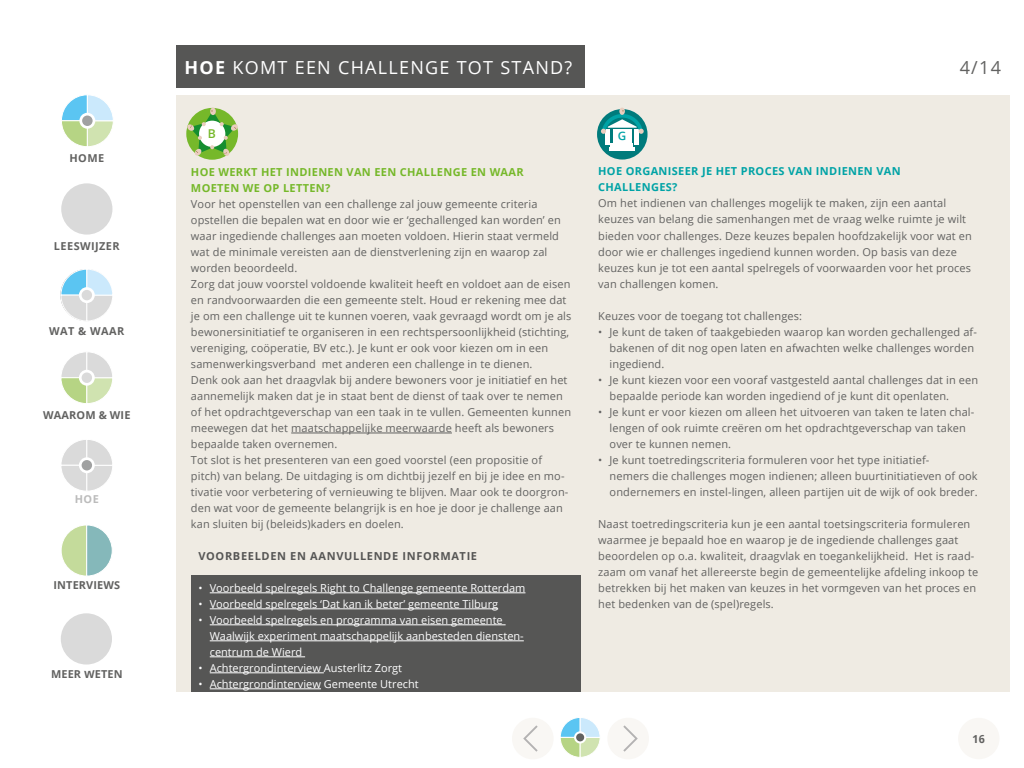
<style>
.page{position:relative;width:1024px;height:768px;background:#fff}
.page>*{position:absolute;margin:0;border:0;box-sizing:border-box;transform-origin:0 0}
.t1{font:18px "Open Sans";letter-spacing:.07em;color:#fff}
.t2{font:18px "Open Sans";color:#626261}
.t3{font:600 12.2px "Open Sans";color:#76b82a}
.t4{font:600 11.7px "Open Sans";color:#00a3a6}
.t5{font:11px/16px "Open Sans";letter-spacing:.01em;color:#626261}
.t6{font:11px/16px "Open Sans";color:#fff}
.t7{font:700 11px/16px "Open Sans";letter-spacing:.03em;color:#76b82a}
.t8{font:700 11px/16px "Open Sans";letter-spacing:.03em;color:#00a3a6}
.t9{font:700 11px "Open Sans";letter-spacing:.06em;color:#565655}
.t10{font:700 11px "Droid Sans";color:#626261}
.t11{font:700 10.9px "Open Sans";letter-spacing:.01em;color:#626261}
.t12{font:700 10.9px "Open Sans";letter-spacing:.04em;color:#626261}
.t13{font:700 10.9px "Open Sans";color:#bcbcbc}
.s1{font-weight:700}
</style>
<div class="page">
<div style="left:176px;top:95px;width:833px;height:597px;background:#efebe3"></div>
<div style="left:958px;top:718px;width:42px;height:41px;background:#f9f7f4;border-radius:50%"></div>
<hr style="left:291px;top:433px;width:161px;height:1px;background:#626261">
<svg style="left:186px;top:108px;width:52px;height:52px"></svg>
<div style="left:210px;top:108px;width:6px;height:7px;background:#e9cdbe;border-radius:50%"></div>
<svg style="left:187px;top:110px;width:51px;height:46px"></svg>
<div style="left:176px;top:45px;width:408px;height:43px;background:#565655"></div>
<svg style="left:597px;top:109px;width:51px;height:51px"></svg>
<hr style="left:611px;top:144px;width:22px;height:3px;background:#fff">
<hr style="left:609px;top:148px;width:26px;height:3px;background:#fff">
<hr style="left:605px;top:129px;width:4px;height:15px;background:#fff">
<div style="left:613px;top:129px;width:18px;height:14px;background:#fff"></div>
<hr style="left:635px;top:129px;width:4px;height:15px;background:#fff">
<div style="left:619px;top:108px;width:6px;height:7px;background:#e9cdbe;border-radius:50%"></div>
<svg style="left:601px;top:110px;width:43px;height:24px"></svg>
<div style="left:607px;top:718px;width:42px;height:41px;background:#f9f7f4;border-radius:50%"></div>
<svg style="left:623px;top:725px;width:15px;height:27px"></svg>
<div style="left:512px;top:718px;width:42px;height:41px;background:#f9f7f4;border-radius:50%"></div>
<svg style="left:523px;top:725px;width:15px;height:27px"></svg>
<div style="left:191px;top:575px;width:390px;height:117px;background:#565655"></div>
<hr style="left:210px;top:593px;width:315px;height:1px;background:#fff">
<hr style="left:210px;top:609px;width:288px;height:1px;background:#fff">
<hr style="left:210px;top:625px;width:296px;height:1px;background:#fff">
<hr style="left:210px;top:641px;width:314px;height:1px;background:#fff">
<hr style="left:210px;top:657px;width:95px;height:1px;background:#fff">
<hr style="left:210px;top:673px;width:114px;height:1px;background:#fff">
<hr style="left:210px;top:689px;width:111px;height:1px;background:#fff">
<div style="left:58px;top:180px;width:58px;height:58px;background:#dadada;border-radius:50%"></div>
<div style="left:55px;top:177px;width:64px;height:64px;border:6px solid #fff;border-radius:50%"></div>
<div style="left:58px;top:610px;width:57px;height:58px;background:#dadada;border-radius:50%"></div>
<div style="left:54px;top:607px;width:64px;height:64px;border:6px solid #fff;border-radius:50%"></div>
<div style="left:55px;top:264px;width:63px;height:63px;border:5px solid #fff;border-radius:50%"></div>
<svg style="left:60px;top:268px;width:54px;height:54px"></svg>
<svg style="left:79px;top:287px;width:16px;height:16px"></svg>
<div style="left:82px;top:290px;width:10px;height:10px;background:#dadada;border-radius:50%"></div>
<svg style="left:61px;top:352px;width:52px;height:51px"></svg>
<svg style="left:79px;top:370px;width:16px;height:16px"></svg>
<div style="left:82px;top:372px;width:10px;height:11px;background:#dadada;border-radius:50%"></div>
<svg style="left:61px;top:440px;width:51px;height:51px"></svg>
<svg style="left:79px;top:457px;width:16px;height:16px"></svg>
<div style="left:82px;top:460px;width:10px;height:11px;background:#a0a1a1;border-radius:50%"></div>
<svg style="left:61px;top:525px;width:51px;height:51px"></svg>
<svg style="left:62px;top:95px;width:51px;height:52px"></svg>
<svg style="left:79px;top:113px;width:16px;height:16px"></svg>
<div style="left:82px;top:116px;width:11px;height:10px;background:#a0a1a1;border-radius:50%"></div>
<svg style="left:560px;top:718px;width:40px;height:39px"></svg>
<svg style="left:574px;top:731px;width:12px;height:13px"></svg>
<div style="left:576px;top:733px;width:8px;height:8px;background:#626261;border-radius:50%"></div>
<p class="t11" style="left:69px;top:150px;width:36px">HOME</p>
<p class="t12" style="left:54px;top:239px;width:67px">LEESWIJZER</p>
<p class="t11" style="left:49px;top:324px;width:77px">WAT &amp; WAAR</p>
<p class="t11" style="left:43px;top:408px;width:89px">WAAROM &amp; WIE</p>
<p class="t13" style="left:75px;top:492px;width:26px">HOE</p>
<p class="t11" style="left:54px;top:578px;width:68px">INTERVIEWS</p>
<p class="t11" style="left:51px;top:667px;width:73px">MEER WETEN</p>
<h1 class="t1" style="left:185px;top:55px;width:389px"><span class="s1">HOE</span> KOMT EEN CHALLENGE TOT STAND?</h1>
<h1 class="t2" style="left:960px;top:55px;width:43px">4/14</h1>
<p class="t3" style="left:208px;top:125px;width:10px">B</p>
<p class="t7" style="left:191px;top:164px;width:334px">HOE WERKT HET INDIENEN VAN EEN CHALLENGE EN WAAR<br>MOETEN WE OP LETTEN?</p>
<p class="t5" style="left:191px;top:196px;width:382px">Voor het openstellen van een challenge zal jouw gemeente criteria opstellen die bepalen wat en door wie er ‘gechallenged kan worden’ en waar ingediende challenges aan moeten voldoen. Hierin staat vermeld wat de minimale vereisten aan de dienstverlening zijn en waarop zal worden beoordeeld.<br>Zorg dat jouw voorstel voldoende kwaliteit heeft en voldoet aan de eisen en randvoorwaarden die een gemeente stelt. Houd er rekening mee dat je om een challenge uit te kunnen voeren, vaak gevraagd wordt om je als bewonersinitiatief te organiseren in een rechtspersoonlijkheid (stichting, vereniging, coöperatie, BV etc.). Je kunt er ook voor kiezen om in een samenwerkingsverband met anderen een challenge in te dienen.<br>Denk ook aan het draagvlak bij andere bewoners voor je initiatief en het aannemelijk maken dat je in staat bent de dienst of taak over te nemen of het opdrachtgeverschap van een taak in te vullen. Gemeenten kunnen meewegen dat het maatschappelijke meerwaarde heeft als bewoners bepaalde taken overnemen.<br>Tot slot is het presenteren van een goed voorstel (een propositie of pitch) van belang. De uitdaging is om dichtbij jezelf en bij je idee en mo&shy;tivatie voor verbetering of vernieuwing te blijven. Maar ook te doorgron&shy;den wat voor de gemeente belangrijk is en hoe je door je challenge aan kan sluiten bij (beleids)kaders en doelen.</p>
<p class="t9" style="left:198px;top:548px;width:280px">VOORBEELDEN EN AANVULLENDE INFORMATIE</p>
<p class="t6" style="left:198px;top:580px;width:329px">• Voorbeeld spelregels Right to Challenge gemeente Rotterdam</p>
<p class="t6" style="left:198px;top:596px;width:301px">• Voorbeeld spelregels ‘Dat kan ik beter’ gemeente Tilburg</p>
<p class="t6" style="left:210px;top:612px;width:316px;text-indent:-11px">• Voorbeeld spelregels en programma van eisen gemeente<br>Waalwijk experiment maatschappelijk aanbesteden diensten&shy;centrum de Wierd</p>
<p class="t6" style="left:198px;top:660px;width:205px">• Achtergrondinterview Austerlitz Zorgt</p>
<p class="t6" style="left:198px;top:676px;width:222px">• Achtergrondinterview Gemeente Utrecht</p>
<p class="t4" style="left:618px;top:127px;width:10px">G</p>
<p class="t8" style="left:598px;top:163px;width:304px">HOE ORGANISEER JE HET PROCES VAN INDIENEN VAN<br>CHALLENGES?</p>
<p class="t5" style="left:598px;top:195px;width:375px">Om het indienen van challenges mogelijk te maken, zijn een aantal keuzes van belang die samenhangen met de vraag welke ruimte je wilt bieden voor challenges. Deze keuzes bepalen hoofdzakelijk voor wat en door wie er challenges ingediend kunnen worden. Op basis van deze keuzes kun je tot een aantal spelregels of voorwaarden voor het proces van challengen komen.</p>
<p class="t5" style="left:598px;top:307px;width:205px">Keuzes voor de toegang tot challenges:</p>
<p class="t5" style="left:610px;top:323px;width:369px;text-indent:-11px">• Je kunt de taken of taakgebieden waarop kan worden gechallenged af&shy;bakenen of dit nog open laten en afwachten welke challenges worden ingediend.</p>
<p class="t5" style="left:610px;top:371px;width:370px;text-indent:-11px">• Je kunt kiezen voor een vooraf vastgesteld aantal challenges dat in een bepaalde periode kan worden ingediend of je kunt dit openlaten.</p>
<p class="t5" style="left:610px;top:403px;width:366px;text-indent:-11px">• Je kunt er voor kiezen om alleen het uitvoeren van taken te laten chal&shy;lengen of ook ruimte creëren om het opdrachtgeverschap van taken over te kunnen nemen.</p>
<p class="t5" style="left:610px;top:451px;width:370px;text-indent:-11px">• Je kunt toetredingscriteria formuleren voor het type initiatief-<br>nemers die challenges mogen indienen; alleen buurtinitiatieven of ook ondernemers en instel-lingen, alleen partijen uit de wijk of ook breder.</p>
<p class="t5" style="left:598px;top:515px;width:382px">Naast toetredingscriteria kun je een aantal toetsingscriteria formuleren waarmee je bepaald hoe en waarop je de ingediende challenges gaat beoordelen op o.a. kwaliteit, draagvlak en toegankelijkheid. Het is raad&shy;zaam om vanaf het allereerste begin de gemeentelijke afdeling inkoop te betrekken bij het maken van keuzes in het vormgeven van het proces en het bedenken van de (spel)regels.</p>
<p class="t10" style="left:973px;top:732px;width:14px">16</p>
</div>
